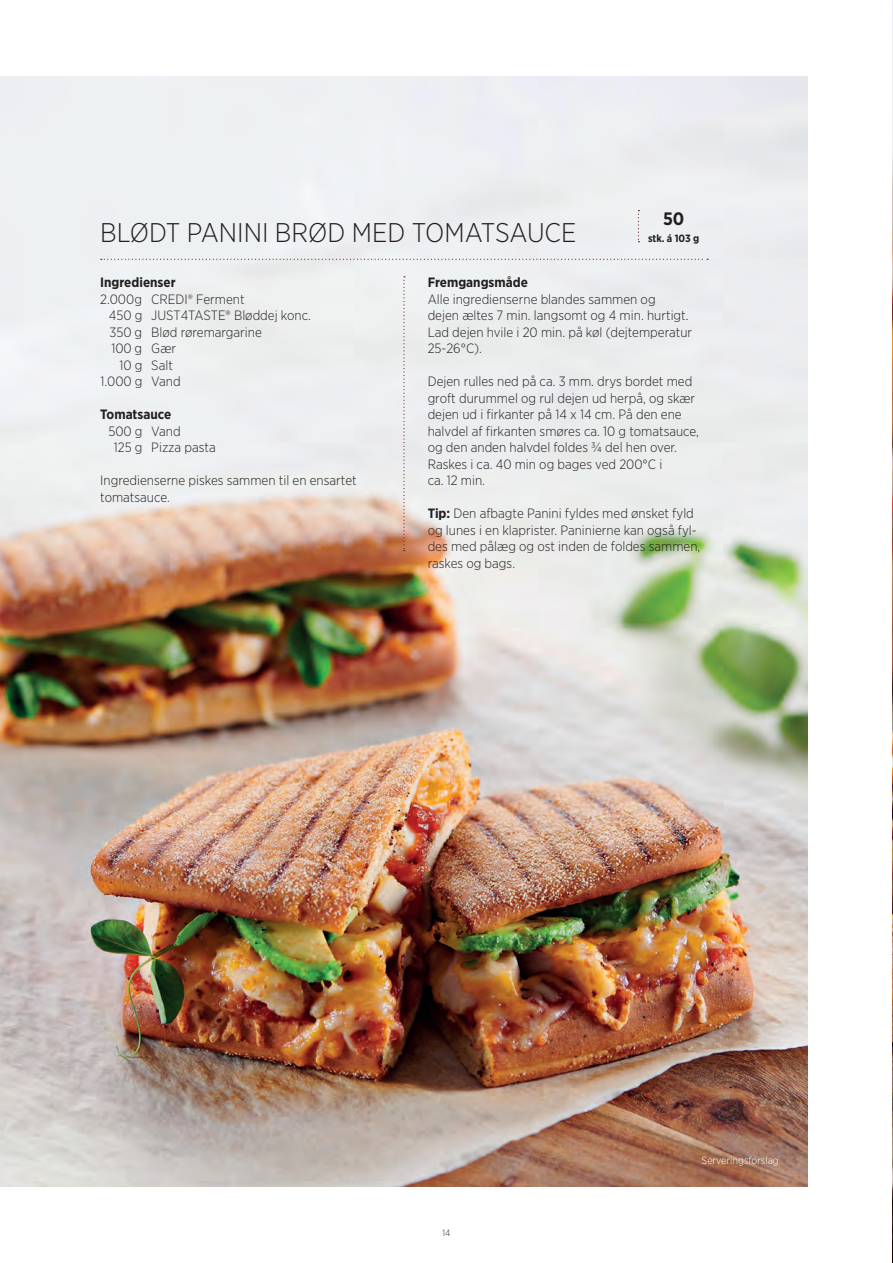
<style>
.page{position:relative;width:893px;height:1263px;background:#fff}
.page>*{position:absolute;margin:0;border:0;box-sizing:border-box;transform-origin:0 0}
.t1{font:300 27px "Gotham Narrow";color:#231f20}
.brødtekst_sort{font:700 18px "Gotham Narrow";color:#231f20}
.brødtekst_sort-2{font:300 13.5px/16.5px "Gotham Narrow";color:#231f20}
.brødtekst_sort-3{font:700 13.5px "Gotham Narrow";color:#231f20}
.brødtekst_sort-4{font:300 10.5px "Gotham Narrow";color:#fff}
.brødtekst_sort-5{font:700 10.5px "Gotham Narrow";letter-spacing:-.005em;color:#231f20}
.t2{font:300 9px "Gotham Narrow";color:#231f20}
.s1{font-weight:700}
</style>
<div class="page">
<img style="left:892px;top:1px;width:1px;height:1261px">
<img style="left:0;top:77px;width:808px;height:1109px">
<svg style="left:403px;top:276px;width:2px;height:275px"></svg>
<svg style="left:101px;top:259px;width:607px;height:1px"></svg>
<svg style="left:638px;top:210px;width:1px;height:32px"></svg>
<p class="t1" style="left:100px;top:216px;width:478px">BLØDT PANINI BRØD MED TOMATSAUCE</p>
<p class="brødtekst_sort" style="left:663px;top:207px;width:23px">50</p>
<p class="brødtekst_sort-5" style="left:648px;top:232px;width:53px">stk. á 103 g</p>
<p class="brødtekst_sort-3" style="left:100px;top:274px;width:77px">Ingredienser</p>
<p class="brødtekst_sort-2" style="left:100px;top:290px;width:146px">2.000g CREDI® Ferment</p>
<p class="brødtekst_sort-2" style="left:109px;top:307px;width:203px">450 g JUST4TASTE® Bløddej konc.</p>
<p class="brødtekst_sort-2" style="left:110px;top:323px;width:154px">350 g Blød røremargarine</p>
<p class="brødtekst_sort-2" style="left:111px;top:340px;width:66px">100 g Gær</p>
<p class="brødtekst_sort-2" style="left:120px;top:356px;width:55px">10 g Salt</p>
<p class="brødtekst_sort-2" style="left:101px;top:373px;width:82px">1.000 g Vand</p>
<p class="brødtekst_sort-3" style="left:100px;top:406px;width:73px">Tomatsauce</p>
<p class="brødtekst_sort-2" style="left:108px;top:422px;width:74px">500 g Vand</p>
<p class="brødtekst_sort-2" style="left:114px;top:439px;width:103px">125 g Pizza pasta</p>
<p class="brødtekst_sort-2" style="left:100px;top:472px;width:258px">Ingredienserne piskes sammen til en ensartet tomatsauce.</p>
<p class="brødtekst_sort-3" style="left:428px;top:274px;width:102px">Fremgangsmåde</p>
<p class="brødtekst_sort-2" style="left:428px;top:290px;width:266px">Alle ingredienserne blandes sammen og<br>dejen æltes 7 min. langsomt og 4 min. hurtigt.<br>Lad dejen hvile i 20 min. på køl (dejtemperatur 25-26°C).</p>
<p class="brødtekst_sort-2" style="left:428px;top:373px;width:273px">Dejen rulles ned på ca. 3 mm. drys bordet med groft durummel og rul dejen ud herpå, og skær dejen ud i firkanter på 14 x 14 cm. På den ene halvdel af firkanten smøres ca. 10 g tomatsauce, og den anden halvdel foldes ¾ del hen over.<br>Raskes i ca. 40 min og bages ved 200°C i<br>ca. 12 min.</p>
<p class="brødtekst_sort-2" style="left:428px;top:505px;width:274px"><span class="s1">Tip:</span> Den afbagte Panini fyldes med ønsket fyld og lunes i en klaprister. Paninierne kan også fyl&shy;des med pålæg og ost inden de foldes sammen, raskes og bags.</p>
<p class="t2" style="left:443px;top:1227px;width:9px">14</p>
<p class="brødtekst_sort-4" style="left:702px;top:1153px;width:79px">Serveringsforslag</p>
</div>
